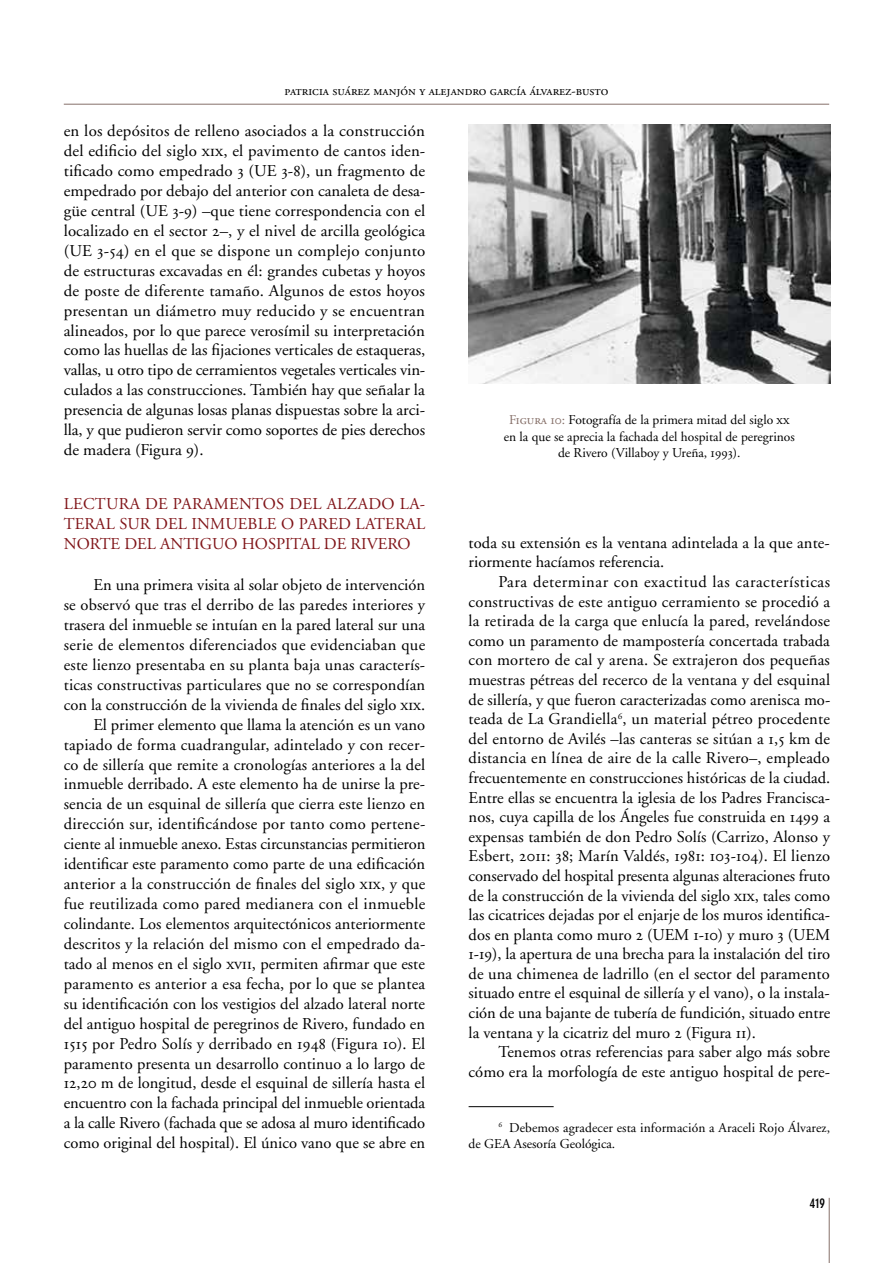
<style>
.page{position:relative;width:893px;height:1263px;background:#fff}
.page>*{position:absolute;margin:0;border:0;box-sizing:border-box;transform-origin:0 0}
.t1{font:16.5px/20px "Adobe Garamond";letter-spacing:.005em;color:#000;text-align:justify}
.t2{font:16.5px/20px "Adobe Garamond";color:#801418;text-align:justify}
.t3{font:13.5px/16.5px "Adobe Garamond";color:#000}
.t4{font:13.5px "Adobe Garamond Regular SC";color:#000}
.t5{font:700 condensed 13.5px "DIN Neuzeit Grotesk";color:#000}
.s1{font-family:"Adobe Garamond Regular SC"}
.s2{font-family:"Adobe Garamond Regular SC";color:#867069}
</style>
<div class="page">
<hr style="left:64px;top:104px;width:765px;height:1px;background:#867069">
<hr style="left:829px;top:1198px;width:1px;height:65px;background:#867069">
<hr style="left:469px;top:1106px;width:85px;height:1px;background:#000">
<img style="left:469px;top:124px;width:361px;height:260px">
<p class="t4" style="left:285px;top:83px;width:325px">patricia suárez manjón y alejandro garcía álvarez-busto</p>
<p class="t1" style="left:64px;top:121px;width:363px">en los depósitos de relleno asociados a la construcción del edificio del siglo <span class="s1">xix</span>, el pavimento de cantos iden&shy;tificado como empedrado <span class="s1">3</span> (UE <span class="s1">3</span>-<span class="s1">8</span>), un fragmento de empedrado por debajo del anterior con canaleta de desa&shy;güe central (UE <span class="s1">3</span>-<span class="s1">9</span>) –que tiene correspondencia con el localizado en el sector <span class="s1">2</span>–, y el nivel de arcilla geológica (UE <span class="s1">3</span>-<span class="s1">54</span>) en el que se dispone un complejo conjunto de estructuras excavadas en él: grandes cubetas y hoyos de poste de diferente tamaño. Algunos de estos hoyos presentan un diámetro muy reducido y se encuentran alineados, por lo que parece verosímil su interpretación como las huellas de las fijaciones verticales de estaqueras, vallas, u otro tipo de cerramientos vegetales verticales vin&shy;culados a las construcciones. También hay que señalar la presencia de algunas losas planas dispuestas sobre la arci&shy;lla, y que pudieron servir como soportes de pies derechos de madera (Figura <span class="s1">9</span>).</p>
<p class="t2" style="left:64px;top:494px;width:363px">LECTURA DE PARAMENTOS DEL ALZADO LA-TERAL SUR DEL INMUEBLE O PARED LATERAL NORTE DEL ANTIGUO HOSPITAL DE RIVERO</p>
<p class="t1" style="left:64px;top:575px;width:363px;text-align:right">En una primera visita al solar objeto de intervención<br>se observó que tras el derribo de las paredes interiores y trasera del inmueble se intuían en la pared lateral sur una serie de elementos diferenciados que evidenciaban que este lienzo presentaba en su planta baja unas caracterís&shy;ticas constructivas particulares que no se correspondían con la construcción de la vivienda de finales del siglo <span class="s1">xix</span>.<br>El primer elemento que llama la atención es un vano tapiado de forma cuadrangular, adintelado y con recer&shy;co de sillería que remite a cronologías anteriores a la del inmueble derribado. A este elemento ha de unirse la pre&shy;sencia de un esquinal de sillería que cierra este lienzo en dirección sur, identificándose por tanto como pertene&shy;ciente al inmueble anexo. Estas circunstancias permitieron identificar este paramento como parte de una edificación anterior a la construcción de finales del siglo <span class="s1">xix</span>, y que fue reutilizada como pared medianera con el inmueble colindante. Los elementos arquitectónicos anteriormente descritos y la relación del mismo con el empedrado da&shy;tado al menos en el siglo <span class="s1">xvii</span>, permiten afirmar que este paramento es anterior a esa fecha, por lo que se plantea su identificación con los vestigios del alzado lateral norte del antiguo hospital de peregrinos de Rivero, fundado en <span class="s1">1515</span> por Pedro Solís y derribado en <span class="s1">1948</span> (Figura <span class="s1">10</span>). El paramento presenta un desarrollo continuo a lo largo de <span class="s1">12</span>,<span class="s1">20</span> m de longitud, desde el esquinal de sillería hasta el encuentro con la fachada principal del inmueble orientada a la calle Rivero (fachada que se adosa al muro identificado como original del hospital). El único vano que se abre en</p>
<p class="t3" style="left:504px;top:412px;width:293px;text-align:center"><span class="s2">Figura 10:</span> Fotografía de la primera mitad del siglo <span class="s1">xx </span>en la que se aprecia la fachada del hospital de peregrinos de Rivero (Villaboy y Ureña, <span class="s1">1993</span>).</p>
<p class="t1" style="left:469px;top:533px;width:363px">toda su extensión es la ventana adintelada a la que ante&shy;riormente hacíamos referencia.</p>
<p class="t1" style="left:469px;top:572px;width:363px;text-indent:30px">Para determinar con exactitud las características constructivas de este antiguo cerramiento se procedió a la retirada de la carga que enlucía la pared, revelándose como un paramento de mampostería concertada trabada con mortero de cal y arena. Se extrajeron dos pequeñas muestras pétreas del recerco de la ventana y del esquinal de sillería, y que fueron caracterizadas como arenisca mo&shy;teada de La Grandiella<sup>6</sup>, un material pétreo procedente del entorno de Avilés –las canteras se sitúan a <span class="s1">1</span>,<span class="s1">5</span> km de distancia en línea de aire de la calle Rivero–, empleado frecuentemente en construcciones históricas de la ciudad.<br>Entre ellas se encuentra la iglesia de los Padres Francisca&shy;nos, cuya capilla de los Ángeles fue construida en <span class="s1">1499</span> a expensas también de don Pedro Solís (Carrizo, Alonso y Esbert, <span class="s1">2011</span>: <span class="s1">38</span>; Marín Valdés, <span class="s1">1981</span>: <span class="s1">103</span>-<span class="s1">104</span>). El lienzo conservado del hospital presenta algunas alteraciones fruto de la construcción de la vivienda del siglo <span class="s1">xix</span>, tales como las cicatrices dejadas por el enjarje de los muros identifica&shy;dos en planta como muro <span class="s1">2</span> (UEM <span class="s1">1</span>-<span class="s1">10</span>) y muro <span class="s1">3</span> (UEM <span class="s1">1</span>-<span class="s1">19</span>), la apertura de una brecha para la instalación del tiro de una chimenea de ladrillo (en el sector del paramento situado entre el esquinal de sillería y el vano), o la instala&shy;ción de una bajante de tubería de fundición, situado entre la ventana y la cicatriz del muro <span class="s1">2</span> (Figura <span class="s1">11</span>).</p>
<p class="t1" style="left:469px;top:1042px;width:363px;text-align:right">Tenemos otras referencias para saber algo más sobre cómo era la morfología de este antiguo hospital de pere-</p>
<p class="t3" style="left:469px;top:1119px;width:363px;text-indent:30px"><sup>6</sup> Debemos agradecer esta información a Araceli Rojo Álvarez, de GEA Asesoría Geológica.</p>
<p class="t5" style="left:810px;top:1195px;width:17px">419</p>
</div>
